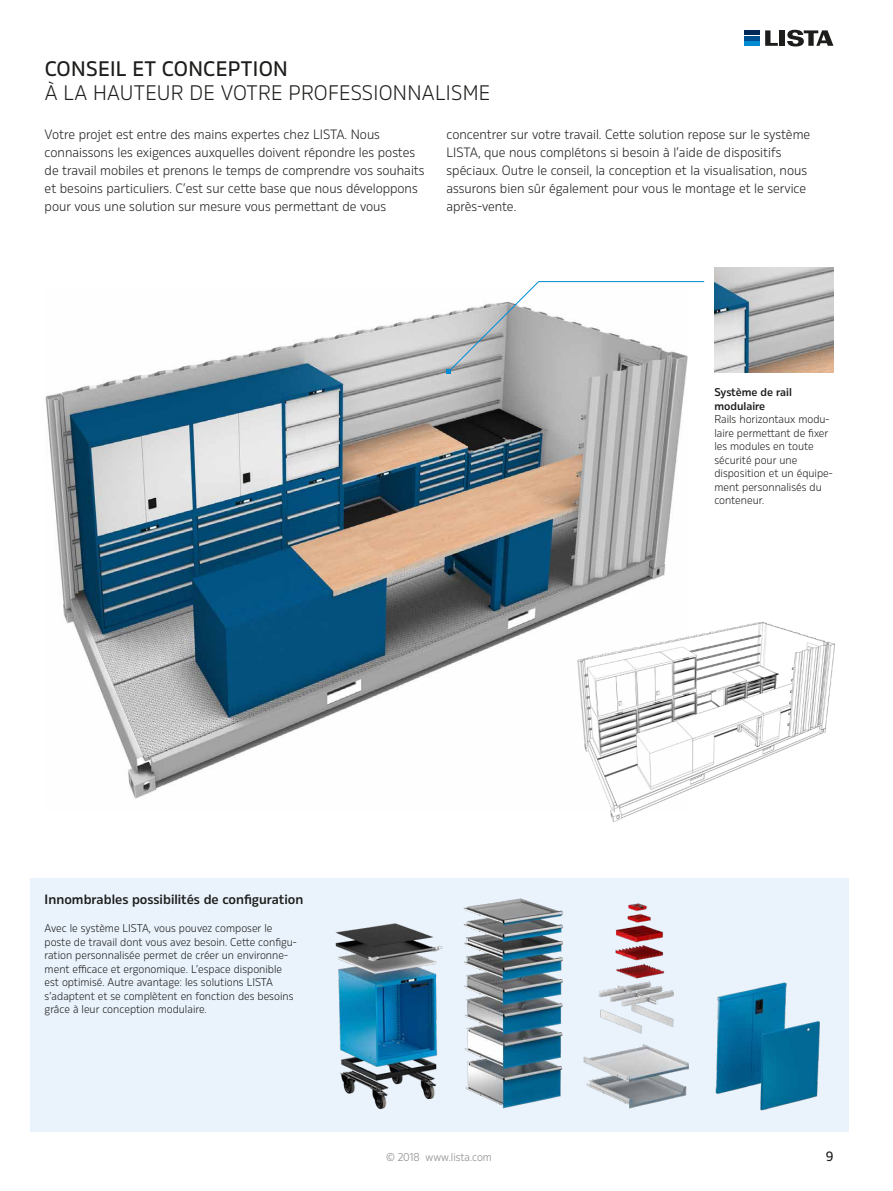
<style>
.page{position:relative;width:893px;height:1191px;background:#fff}
.page>*{position:absolute;margin:0;border:0;box-sizing:border-box;transform-origin:0 0}
.t1{font:300 21px "Rleud";letter-spacing:.015em;color:#1d1d1b}
.t2{font:500 21px "Rleud";letter-spacing:.015em;color:#1d1d1b}
.t3{font:300 13.5px/18px "Rleud";color:#1d1d1b}
.t4{font:600 13.5px "Rleud";color:#1d1d1b}
.t5{font:500 13.5px "Rleud";color:#1d1d1b}
.t6{font:300 11.25px/13.5px "Rleud";color:#1d1d1b}
.t7{font:600 11.25px/13.5px "Rleud";color:#1d1d1b}
.t8{font:300 11.25px "Rleud";color:#878787}
</style>
<div class="page">
<div style="left:744px;top:30px;width:15px;height:5px;background:#002856"></div>
<hr style="left:744px;top:36px;width:15px;height:4px;background:#004f91">
<div style="left:744px;top:41px;width:15px;height:5px;background:#008bd2"></div>
<svg style="left:765px;top:30px;width:13px;height:16px"></svg>
<div style="left:779px;top:30px;width:6px;height:16px;background:#1d1d1b"></div>
<svg style="left:787px;top:30px;width:46px;height:16px"></svg>
<div style="left:30px;top:878px;width:818px;height:253px;background:#eaf3fc"></div>
<img style="left:270px;top:878px;width:579px;height:254px">
<img style="left:45px;top:313px;width:641px;height:486px">
<img style="left:552px;top:610px;width:283px;height:212px">
<svg style="left:447px;top:281px;width:258px;height:93px"></svg>
<img style="left:714px;top:268px;width:119px;height:104px">
<h1 class="t2" style="left:45px;top:55px;width:245px">CONSEIL ET CONCEPTION</h1>
<h1 class="t1" style="left:45px;top:79px;width:447px">À LA HAUTEUR DE VOTRE PROFESSIONNALISME</h1>
<p class="t3" style="left:446px;top:125px;width:365px">concentrer sur votre travail. Cette solution repose sur le système LISTA, que nous complétons si besoin à l’aide de dispositifs spéciaux. Outre le conseil, la conception et la visualisation, nous assurons bien sûr également pour vous le montage et le service après-vente.</p>
<p class="t3" style="left:45px;top:125px;width:382px">Votre projet est entre des mains expertes chez LISTA. Nous connaissons les exigences auxquelles doivent répondre les postes de travail mobiles et prenons le temps de comprendre vos souhaits et besoins particuliers. C’est sur cette base que nous développons pour vous une solution sur mesure vous permettant de vous</p>
<p class="t7" style="left:714px;top:385px;width:79px">Système de rail modulaire</p>
<p class="t6" style="left:714px;top:412px;width:120px">Rails horizontaux modu&shy;laire permettant de fixer les modules en toute sécurité pour une disposition et un équipe&shy;ment personnalisés du conteneur.</p>
<p class="t4" style="left:45px;top:890px;width:260px">Innombrables possibilités de configuration</p>
<p class="t6" style="left:45px;top:921px;width:254px">Avec le système LISTA, vous pouvez composer le poste de travail dont vous avez besoin. Cette configu&shy;ration personnalisée permet de créer un environne&shy;ment efficace et ergonomique. L’espace disponible est optimisé. Autre avantage : les solutions LISTA s’adaptent et se complètent en fonction des besoins grâce à leur conception modulaire.</p>
<p class="t8" style="left:386px;top:1150px;width:108px">© 2018 www.lista.com</p>
<p class="t5" style="left:826px;top:1147px;width:9px">9</p>
</div>
